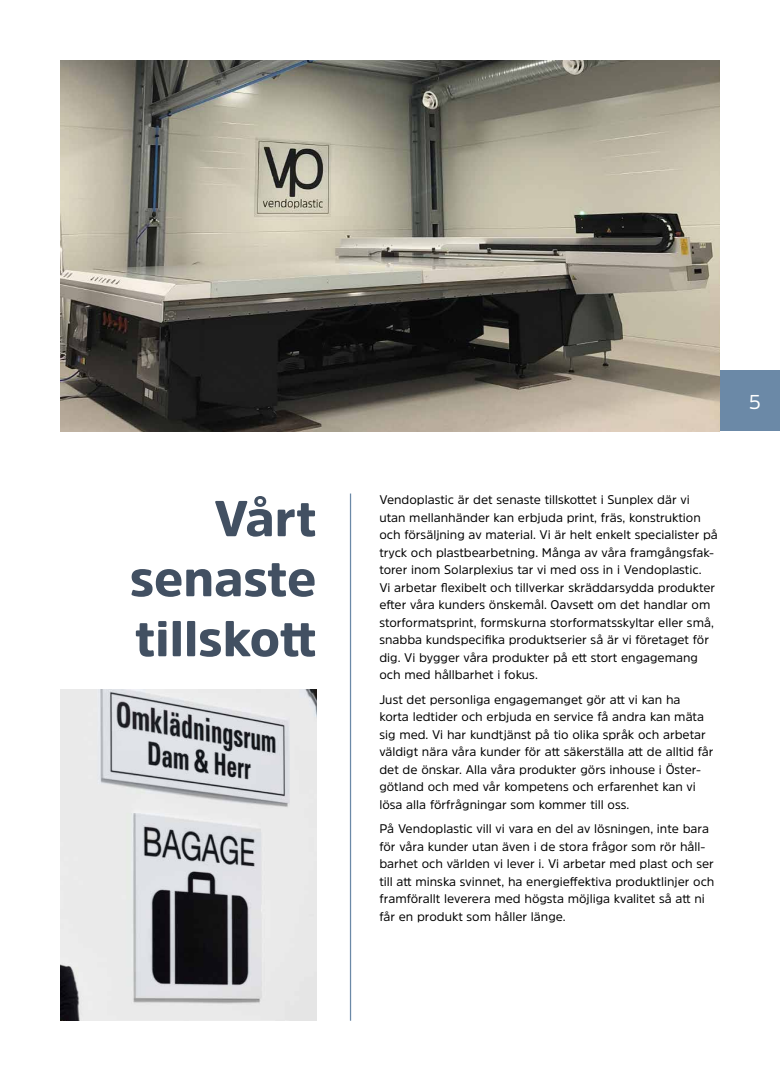
<style>
.page{position:relative;width:780px;height:1081px;background:#fff}
.page>*{position:absolute;margin:0;border:0;box-sizing:border-box;transform-origin:0 0}
.t1{font:900 50px/60px "Amsi Pro";color:#425062;text-align:justify}
.t2{font:20px "Amsi Pro";color:#fff}
.t3{font:12.5px/17.5px "Amsi Pro";color:#000}
</style>
<div class="page">
<div style="left:719px;top:371px;width:61px;height:60px;background:#6b89a7"></div>
<img style="left:60px;top:60px;width:659px;height:371px">
<hr style="left:350px;top:493px;width:1px;height:527px;background:#6b89a7">
<img style="left:60px;top:689px;width:256px;height:331px">
<h1 class="t1" style="left:130px;top:488px;width:188px;text-indent:84px">Vårt senaste tillskott</h1>
<h2 class="t2" style="left:749px;top:389px;width:13px">5</h2>
<p class="t3" style="left:379px;top:491px;width:340px">Vendoplastic är det senaste tillskottet i Sunplex där vi utan mellanhänder kan erbjuda print, fräs, konstruktion och försäljning av material. Vi är helt enkelt specialister på tryck och plastbearbetning. Många av våra framgångsfak&shy;torer inom Solarplexius tar vi med oss in i Vendoplastic.<br>Vi arbetar flexibelt och tillverkar skräddarsydda produkter efter våra kunders önskemål. Oavsett om det handlar om storformatsprint, formskurna storformatsskyltar eller små, snabba kundspecifika produktserier så är vi företaget för dig. Vi bygger våra produkter på ett stort engagemang och med hållbarhet i fokus.</p>
<p class="t3" style="left:379px;top:690px;width:335px">Just det personliga engagemanget gör att vi kan ha<br>korta ledtider och erbjuda en service få andra kan mäta sig med. Vi har kundtjänst på tio olika språk och arbetar väldigt nära våra kunder för att säkerställa att de alltid får det de önskar. Alla våra produkter görs inhouse i Öster&shy;götland och med vår kompetens och erfarenhet kan vi lösa alla förfrågningar som kommer till oss.</p>
<p class="t3" style="left:379px;top:820px;width:336px">På Vendoplastic vill vi vara en del av lösningen, inte bara för våra kunder utan även i de stora frågor som rör håll&shy;barhet och världen vi lever i. Vi arbetar med plast och ser till att minska svinnet, ha energieffektiva produktlinjer och framförallt leverera med högsta möjliga kvalitet så att ni får en produkt som håller länge.</p>
</div>
